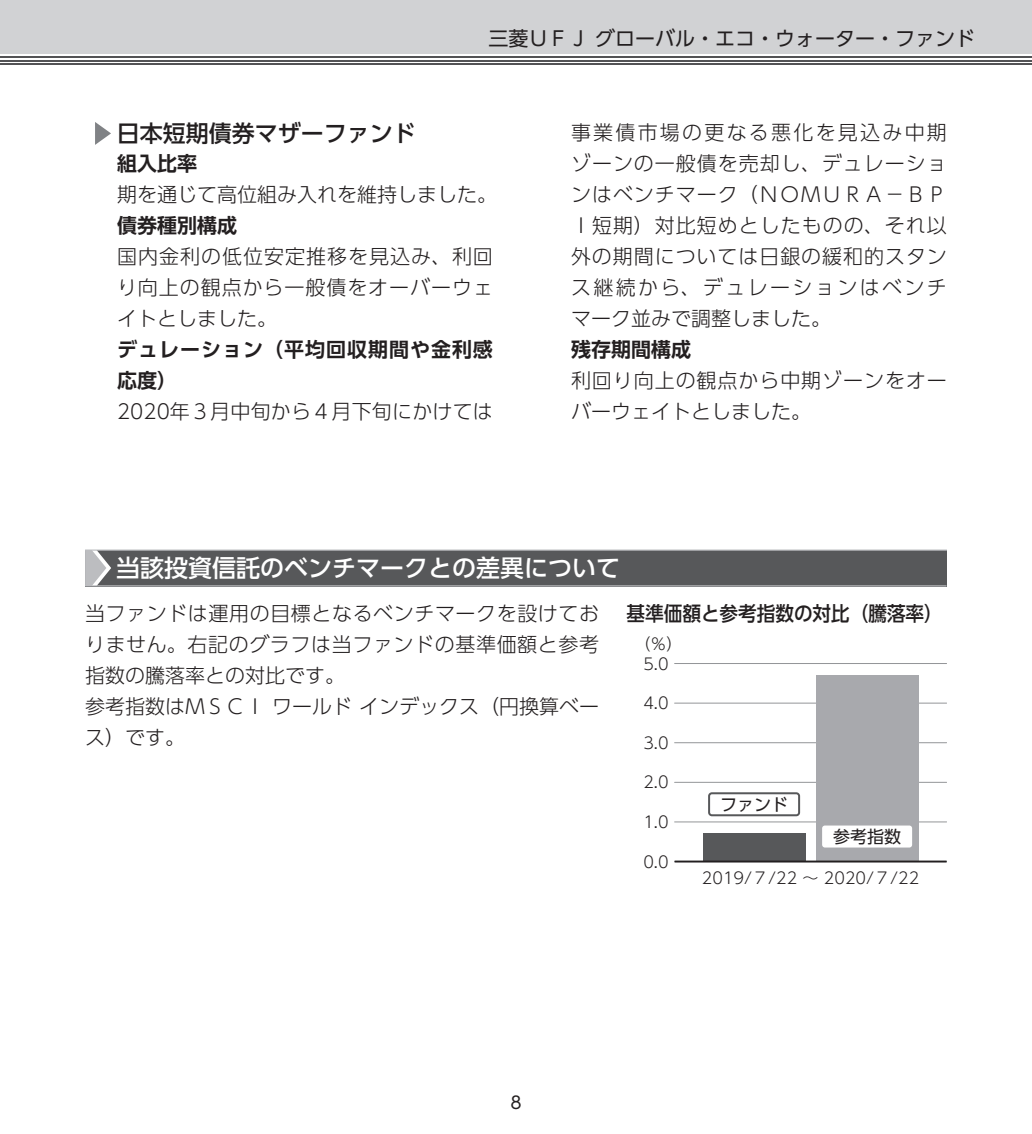
<style>
.page{position:relative;width:1032px;height:1134px;background:#fff}
.page>*{position:absolute;margin:0;border:0;box-sizing:border-box;transform-origin:0 0}
.t1{font:24px "UD Shin Go Pro Medium 90 msp RKSJ H";color:#fff}
.t2{font:23px "UD Shin Go Pro Medium 90 msp RKSJ H";color:#231f20}
.t3{font:20px/31px "UD Shin Go Pro Light 90 msp RKSJ H";letter-spacing:.03em;color:#231f20;text-align:justify}
.t4{font:20px/31px "UD Shin Go Pro De Bold 90 msp RKSJ H";letter-spacing:.05em;color:#231f20}
.t5{font:20px "UD Shin Go Pro Regular 90 msp RKSJ H";color:#231f20}
.t6{font:20px "UD Shin Go Pro Light 90 msp RKSJ H";letter-spacing:.01em;color:#231f20}
.t7{font:20px "UD Shin Go Pro Light 90 msp RKSJ H";color:#231f20}
.t8{font:20px "UD Shin Go Pro Medium 90 msp RKSJ H";color:#231f20;scale:.93 1}
.t9{font:17px "UD Shin Go Pro Regular 90 msp RKSJ H";color:#231f20}
.t10{font:16px "UD Shin Go Pro Light 90 msp RKSJ H";color:#231f20}
</style>
<div class="page">
<div style="left:0;top:0;width:1032px;height:54px;background:#d1d2d4"></div>
<hr style="left:0;top:63px;width:1032px;height:2px;background:#535355">
<hr style="left:0;top:60px;width:1032px;height:1px;background:#535355">
<hr style="left:0;top:56px;width:1032px;height:2px;background:#535355">
<svg style="left:95px;top:122px;width:16px;height:23px"></svg>
<div style="left:85px;top:550px;width:862px;height:36px;background:#57585a"></div>
<hr style="left:85px;top:585px;width:861px;height:1px;background:#bcbdc0">
<hr style="left:85px;top:549px;width:862px;height:2px;background:#bcbdc0">
<svg style="left:85px;top:550px;width:26px;height:36px"></svg>
<hr style="left:674px;top:742px;width:272px;height:1px;background:#939598">
<hr style="left:674px;top:703px;width:272px;height:1px;background:#939598">
<hr style="left:674px;top:782px;width:272px;height:1px;background:#939598">
<hr style="left:674px;top:821px;width:272px;height:1px;background:#939598">
<hr style="left:674px;top:663px;width:272px;height:1px;background:#939598">
<div style="left:703px;top:833px;width:102px;height:28px;background:#57585a"></div>
<div style="left:816px;top:675px;width:102px;height:186px;background:#a8a9ad"></div>
<hr style="left:674px;top:860px;width:272px;height:2px;background:#231f20">
<div style="left:708px;top:792px;width:92px;height:24px;border:2px solid #57585a;border-radius:3px"></div>
<div style="left:822px;top:825px;width:90px;height:22px;background:#fff;border-radius:3px"></div>
<p class="t5" style="left:488px;top:31px;width:488px">三菱ＵＦＪ グローバル・エコ・ウォーター・ファンド</p>
<p class="t2" style="left:117px;top:125px;width:301px">日本短期債券マザーファンド</p>
<p class="t4" style="left:117px;top:150px;width:81px">組入比率</p>
<p class="t7" style="left:117px;top:186px;width:381px">期を通じて高位組み入れを維持しました。</p>
<p class="t4" style="left:117px;top:212px;width:121px">債券種別構成</p>
<p class="t3" style="left:117px;top:243px;width:377px">国内金利の低位安定推移を見込み、利回り向上の観点から一般債をオーバーウェイトとしました。</p>
<p class="t4" style="left:117px;top:336px;width:377px">デュレーション（平均回収期間や金利感応度）</p>
<p class="t6" style="left:117px;top:403px;width:377px">2020年３月中旬から４月下旬にかけては</p>
<p class="t3" style="left:571px;top:119px;width:377px">事業債市場の更なる悪化を見込み中期ゾーンの一般債を売却し、デュレーションはベンチマーク（ＮＯＭＵＲＡ－ＢＰＩ短期）対比短めとしたものの、それ以外の期間については日銀の緩和的スタンス継続から、デュレーションはベンチマーク並みで調整しました。</p>
<p class="t4" style="left:571px;top:336px;width:121px">残存期間構成</p>
<p class="t3" style="left:571px;top:367px;width:377px">利回り向上の観点から中期ゾーンをオーバーウェイトとしました。</p>
<p class="t1" style="left:116px;top:559px;width:506px">当該投資信託のベンチマークとの差異について</p>
<p class="t3" style="left:85px;top:601px;width:516px;text-align:left">当ファンドは運用の目標となるベンチマークを設けておりません。右記のグラフは当ファンドの基準価額と参考指数の騰落率との対比です。<br>参考指数はＭＳＣＩ ワールド インデックス（円換算ベース）です。</p>
<p class="t8" style="left:626px;top:606px;width:342px">基準価額と参考指数の対比（騰落率）</p>
<p class="t10" style="left:634px;top:637px;width:49px">（％）</p>
<p class="t10" style="left:643px;top:657px;width:27px">5.0</p>
<p class="t10" style="left:643px;top:697px;width:27px">4.0</p>
<p class="t10" style="left:643px;top:737px;width:27px">3.0</p>
<p class="t10" style="left:643px;top:776px;width:27px">2.0</p>
<p class="t10" style="left:643px;top:816px;width:27px">1.0</p>
<p class="t10" style="left:643px;top:855px;width:27px">0.0</p>
<p class="t9" style="left:720px;top:798px;width:70px">ファンド</p>
<p class="t9" style="left:833px;top:830px;width:70px">参考指数</p>
<p class="t10" style="left:702px;top:871px;width:219px">2019/７/22 ～ 2020/７/22</p>
<p class="t9" style="left:510px;top:1096px;width:13px">8</p>
</div>
